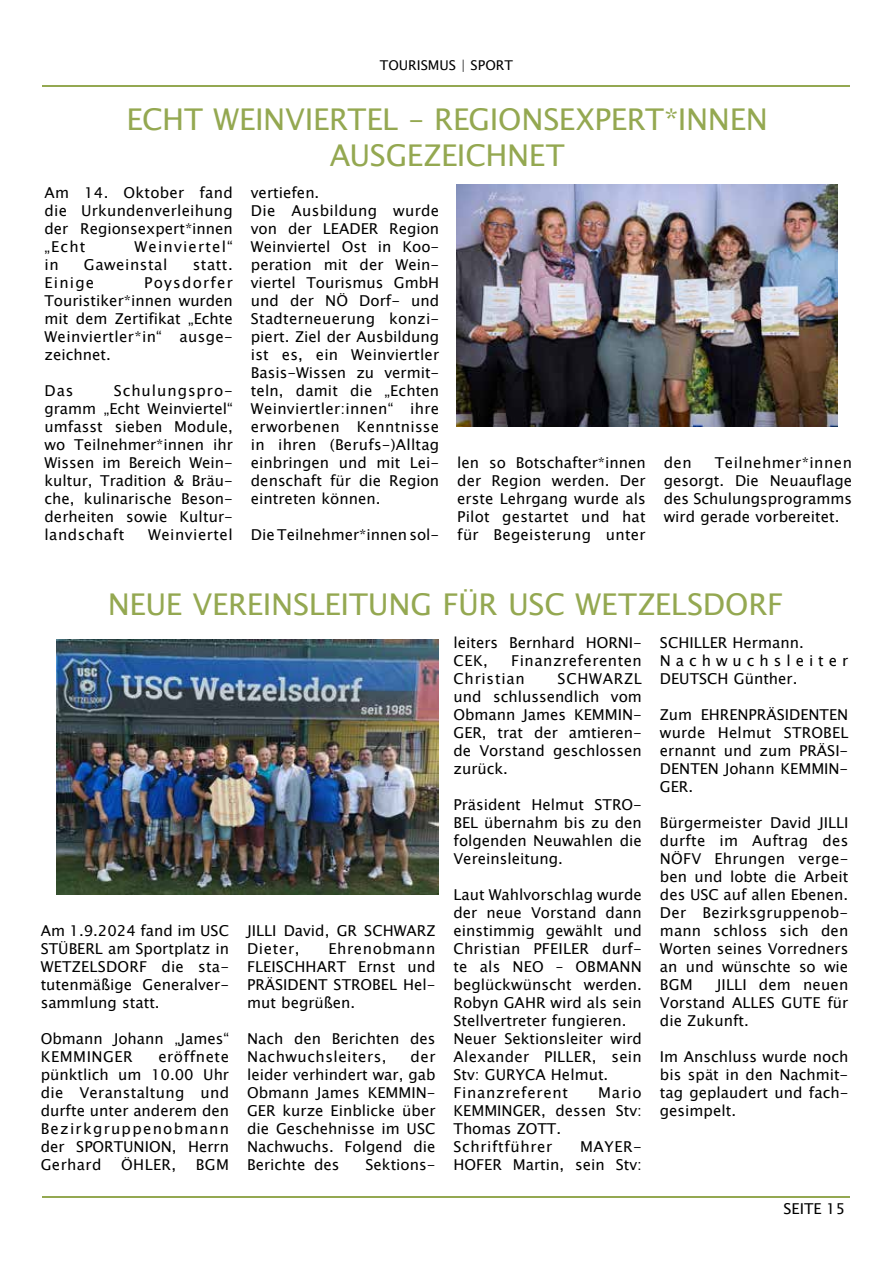
<style>
.page{position:relative;width:893px;height:1263px;background:#fff}
.page>*{position:absolute;margin:0;border:0;box-sizing:border-box;transform-origin:0 0}
.t1{font:30px/36px "Lucida Sans Unicode";letter-spacing:-.01em;color:#94a851;text-align:center}
.t2{font:15px/18px "Lucida Sans Unicode";color:#000;text-align:justify}
.t3{font:15px/18px "Lucida Sans Unicode";letter-spacing:.035em;color:#000}
.t4{font:15px "Lucida Sans Unicode";letter-spacing:.08em;color:#000}
.t5{font:13.5px "Lucida Sans Unicode";color:#000}
</style>
<div class="page">
<hr style="left:43px;top:85px;width:807px;height:1px;background:#94a851">
<hr style="left:43px;top:1197px;width:807px;height:1px;background:#94a851">
<img style="left:56px;top:639px;width:382px;height:255px">
<img style="left:456px;top:185px;width:382px;height:241px">
<p class="t5" style="left:380px;top:54px;width:135px">TOURISMUS | SPORT</p>
<h1 class="t1" style="left:127px;top:101px;width:643px">ECHT WEINVIERTEL – REGIONSEXPERT*INNEN<br>AUSGEZEICHNET</h1>
<p class="t2" style="left:44px;top:184px;width:190px">Am 14. Oktober fand die Urkundenverleihung der Regionsexpert*innen „Echt</p>
<p class="t4" style="left:135px;top:235px;width:100px">Weinviertel“</p>
<p class="t2" style="left:44px;top:256px;width:16px">in</p>
<p class="t3" style="left:84px;top:256px;width:85px">Gaweinstal</p>
<p class="t2" style="left:193px;top:256px;width:42px">statt.</p>
<p class="t2" style="left:44px;top:274px;width:51px">Einige</p>
<p class="t2" style="left:44px;top:274px;width:190px;text-indent:100px">Poysdorfer Touristiker*innen wurden mit dem Zertifikat „Echte Weinviertler*in“ ausge&shy;zeichnet.</p>
<p class="t2" style="left:44px;top:382px;width:31px">Das</p>
<p class="t2" style="left:44px;top:382px;width:190px;text-indent:69px">Schulungspro&shy;gramm „Echt Weinviertel“ umfasst sieben Module, wo Teilnehmer*innen ihr Wissen im Bereich Wein&shy;kultur, Tradition &amp; Bräu&shy;che, kulinarische Beson&shy;derheiten sowie Kultur&shy;landschaft</p>
<p class="t3" style="left:148px;top:526px;width:86px">Weinviertel</p>
<p class="t2" style="left:251px;top:184px;width:190px;text-align:left">vertiefen.<br>Die Ausbildung wurde von der LEADER Region<br>Weinviertel Ost in Koo&shy;peration mit der Wein&shy;viertel Tourismus GmbH und der NÖ Dorf- und<br>Stadterneuerung konzi&shy;piert. Ziel der Ausbildung ist es, ein Weinviertler<br>Basis-Wissen zu vermit&shy;teln, damit die „Echten<br>Weinviertler:innen“ ihre erworbenen Kenntnisse in ihren (Berufs-)Alltag einbringen und mit Lei&shy;denschaft für die Region eintreten können.</p>
<p class="t2" style="left:251px;top:526px;width:190px">Die Teilnehmer*innen sol-</p>
<p class="t2" style="left:457px;top:454px;width:190px">len so Botschafter*innen der Region werden. Der erste Lehrgang wurde als Pilot gestartet und hat für Begeisterung unter</p>
<p class="t2" style="left:664px;top:454px;width:30px">den</p>
<p class="t2" style="left:664px;top:454px;width:190px;text-indent:51px">Teilnehmer*innen gesorgt. Die Neuauflage des Schulungsprogramms wird gerade vorbereitet.</p>
<h1 class="t1" style="left:108px;top:586px;width:677px">NEUE VEREINSLEITUNG FÜR USC WETZELSDORF</h1>
<p class="t2" style="left:41px;top:922px;width:190px">Am 1.9.2024 fand im USC STÜBERL am Sportplatz in WETZELSDORF die sta&shy;tutenmäßige Generalver&shy;sammlung statt.</p>
<p class="t2" style="left:41px;top:1030px;width:190px">Obmann Johann „James“<br>KEMMINGER</p>
<p class="t2" style="left:41px;top:1048px;width:190px;text-indent:118px">eröffnete pünktlich um 10.00 Uhr die Veranstaltung und durfte unter anderem den Bezirkgruppenobmann der SPORTUNION, Herrn Gerhard</p>
<p class="t2" style="left:121px;top:1156px;width:56px">ÖHLER,</p>
<p class="t2" style="left:196px;top:1156px;width:35px">BGM</p>
<p class="t2" style="left:247px;top:922px;width:190px">JILLI David, GR SCHWARZ<br>Dieter,</p>
<p class="t2" style="left:247px;top:940px;width:190px;text-indent:81px">Ehrenobmann FLEISCHHART Ernst und PRÄSIDENT STROBEL Hel&shy;mut begrüßen.</p>
<p class="t2" style="left:247px;top:1030px;width:190px">Nach den Berichten des<br>Nachwuchsleiters,</p>
<p class="t2" style="left:247px;top:1048px;width:190px;text-indent:163px">der leider verhindert war, gab Obmann James KEMMIN-GER kurze Einblicke über die Geschehnisse im USC Nachwuchs. Folgend die Berichte des</p>
<p class="t2" style="left:365px;top:1156px;width:72px">Sektions-</p>
<p class="t2" style="left:453px;top:634px;width:190px">leiters Bernhard HORNI-<br>CEK,</p>
<p class="t3" style="left:453px;top:652px;width:190px;text-indent:58px">Finanzreferenten<br>Christian</p>
<p class="t2" style="left:453px;top:670px;width:190px;text-indent:104px">SCHWARZL und schlussendlich vom Obmann James KEMMIN-GER, trat der amtieren&shy;de Vorstand geschlossen zurück.</p>
<p class="t2" style="left:453px;top:796px;width:190px">Präsident Helmut STRO-BEL übernahm bis zu den folgenden Neuwahlen die Vereinsleitung.</p>
<p class="t2" style="left:453px;top:886px;width:190px;text-align:left">Laut Wahlvorschlag wurde der neue Vorstand dann einstimmig gewählt und<br>Christian PFEILER durf&shy;te als NEO – OBMANN beglückwünscht werden.<br>Robyn GAHR wird als sein<br>Stellvertreter fungieren.<br>Neuer Sektionsleiter wird<br>Alexander PILLER, sein<br>Stv: GURYCA Helmut.<br>Finanzreferent</p>
<p class="t2" style="left:453px;top:1084px;width:190px;text-align:left;text-indent:145px">Mario<br>KEMMINGER, dessen Stv:<br>Thomas ZOTT.<br>Schriftführer</p>
<p class="t2" style="left:453px;top:1138px;width:190px;text-align:right">MAYER-<br>HOFER Martin, sein Stv:</p>
<p class="t2" style="left:660px;top:634px;width:190px;text-align:left">SCHILLER Hermann.<br>Nachwuchsleiter<br>DEUTSCH Günther.</p>
<p class="t2" style="left:660px;top:706px;width:190px">Zum EHRENPRÄSIDENTEN wurde Helmut STROBEL ernannt und zum PRÄSI-DENTEN Johann KEMMIN-GER.</p>
<p class="t2" style="left:660px;top:814px;width:190px">Bürgermeister David JILLI durfte im Auftrag des NÖFV Ehrungen verge&shy;ben und lobte die Arbeit des USC auf allen Ebenen.<br>Der Bezirksgruppenob&shy;mann schloss sich den Worten seines Vorredners an und wünschte so wie BGM</p>
<p class="t2" style="left:660px;top:976px;width:190px;text-indent:57px">JILLI dem neuen Vorstand ALLES GUTE für die Zukunft.</p>
<p class="t2" style="left:660px;top:1048px;width:190px">Im Anschluss wurde noch bis spät in den Nachmit&shy;tag geplaudert und fach&shy;gesimpelt.</p>
<p class="t2" style="left:783px;top:1200px;width:63px">SEITE 15</p>
</div>
